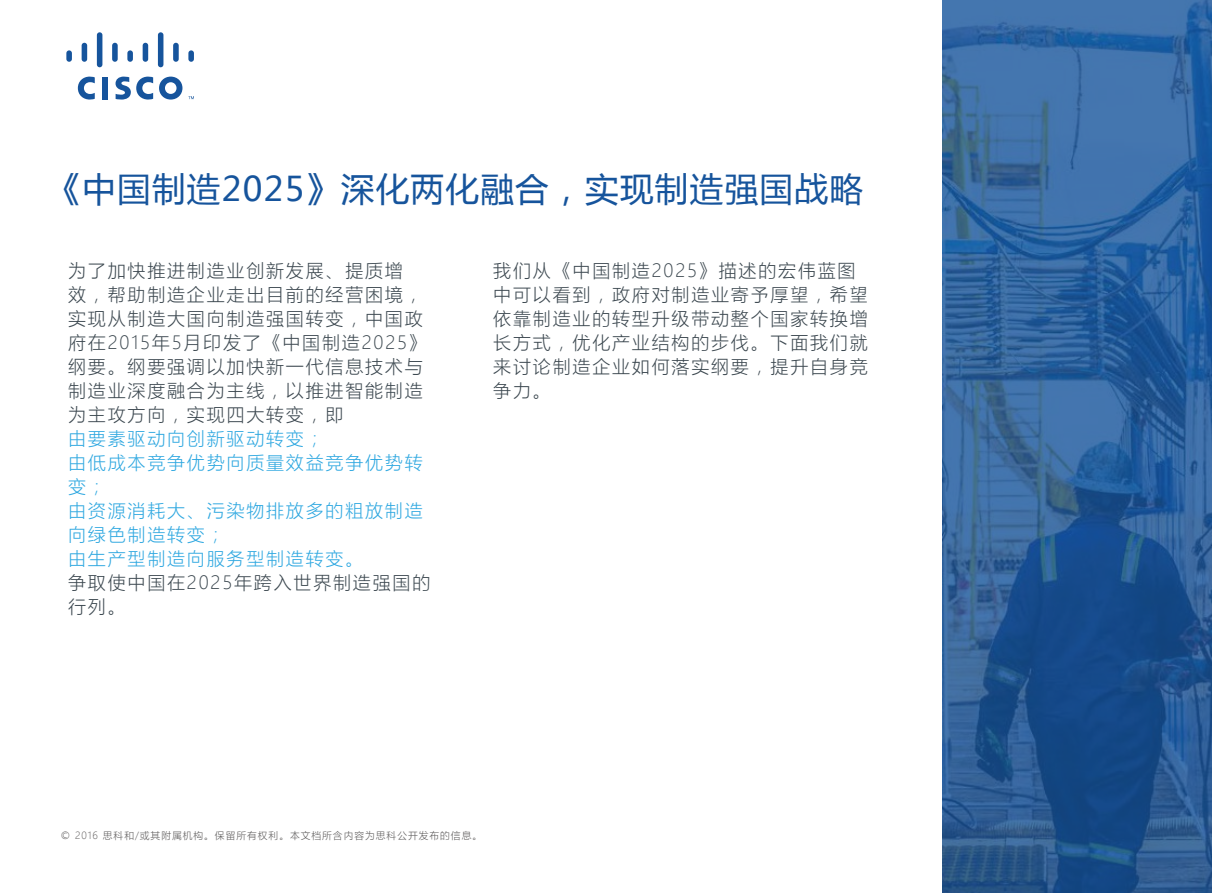
<style>
.page{position:relative;width:1212px;height:893px;background:#fff}
.page>*{position:absolute;margin:0;border:0;box-sizing:border-box;transform-origin:0 0}
.t1{font:33.75px "Microsoft Ya Hei";letter-spacing:.04em;color:#16549c}
.t2{font:300 18.15px/24px "Microsoft Ya Hei";letter-spacing:.1em;color:#3b474f}
.t3{font:300 18.15px/24px "Microsoft Ya Hei";letter-spacing:.1em;color:#2da7e0}
.t4{font:300 9.75px "Microsoft Ya Hei";letter-spacing:.1em;color:#595757}
</style>
<div class="page">
<div style="left:102px;top:77px;width:6px;height:22px;background:#16549c"></div>
<svg style="left:78px;top:77px;width:17px;height:23px"></svg>
<svg style="left:159px;top:77px;width:23px;height:23px"></svg>
<svg style="left:116px;top:77px;width:37px;height:23px"></svg>
<div style="left:66px;top:50px;width:6px;height:12px;background:#16549c;border-radius:3px"></div>
<div style="left:82px;top:43px;width:5px;height:19px;background:#16549c;border-radius:3px"></div>
<div style="left:97px;top:32px;width:5px;height:35px;background:#16549c;border-radius:3px"></div>
<div style="left:112px;top:43px;width:6px;height:19px;background:#16549c;border-radius:3px"></div>
<div style="left:127px;top:50px;width:6px;height:12px;background:#16549c;border-radius:3px"></div>
<div style="left:143px;top:43px;width:5px;height:19px;background:#16549c;border-radius:3px"></div>
<div style="left:158px;top:32px;width:5px;height:35px;background:#16549c;border-radius:3px"></div>
<div style="left:173px;top:43px;width:6px;height:19px;background:#16549c;border-radius:3px"></div>
<div style="left:188px;top:50px;width:6px;height:12px;background:#16549c;border-radius:3px"></div>
<svg style="left:188px;top:96px;width:6px;height:3px"></svg>
<svg style="left:943px;top:0;width:269px;height:893px;background:#2c5f99"></svg>
<h1 class="t1" style="left:47px;top:166px;width:817px">《中国制造2025》深化两化融合，实现制造强国战略</h1>
<p class="t2" style="left:68px;top:258px;width:360px">为了加快推进制造业创新发展、提质增<br>效，帮助制造企业走出目前的经营困境，实现从制造大国向制造强国转变，中国政府在2015年5月印发了《中国制造2025》纲要。纲要强调以加快新一代信息技术与制造业深度融合为主线，以推进智能制造为主攻方向，实现四大转变，即</p>
<p class="t3" style="left:68px;top:426px;width:356px">由要素驱动向创新驱动转变；<br>由低成本竞争优势向质量效益竞争优势转变；<br>由资源消耗大、污染物排放多的粗放制造向绿色制造转变；<br>由生产型制造向服务型制造转变。</p>
<p class="t2" style="left:68px;top:570px;width:364px">争取使中国在2025年跨入世界制造强国的行列。</p>
<p class="t2" style="left:493px;top:258px;width:376px">我们从《中国制造2025》描述的宏伟蓝图中可以看到，政府对制造业寄予厚望，希望依靠制造业的转型升级带动整个国家转换增长方式，优化产业结构的步伐。下面我们就来讨论制造企业如何落实纲要，提升自身竞争力。</p>
<p class="t4" style="left:61px;top:829px;width:423px">© 2016 思科和/或其附属机构。保留所有权利。本文档所含内容为思科公开发布的信息。</p>
</div>
